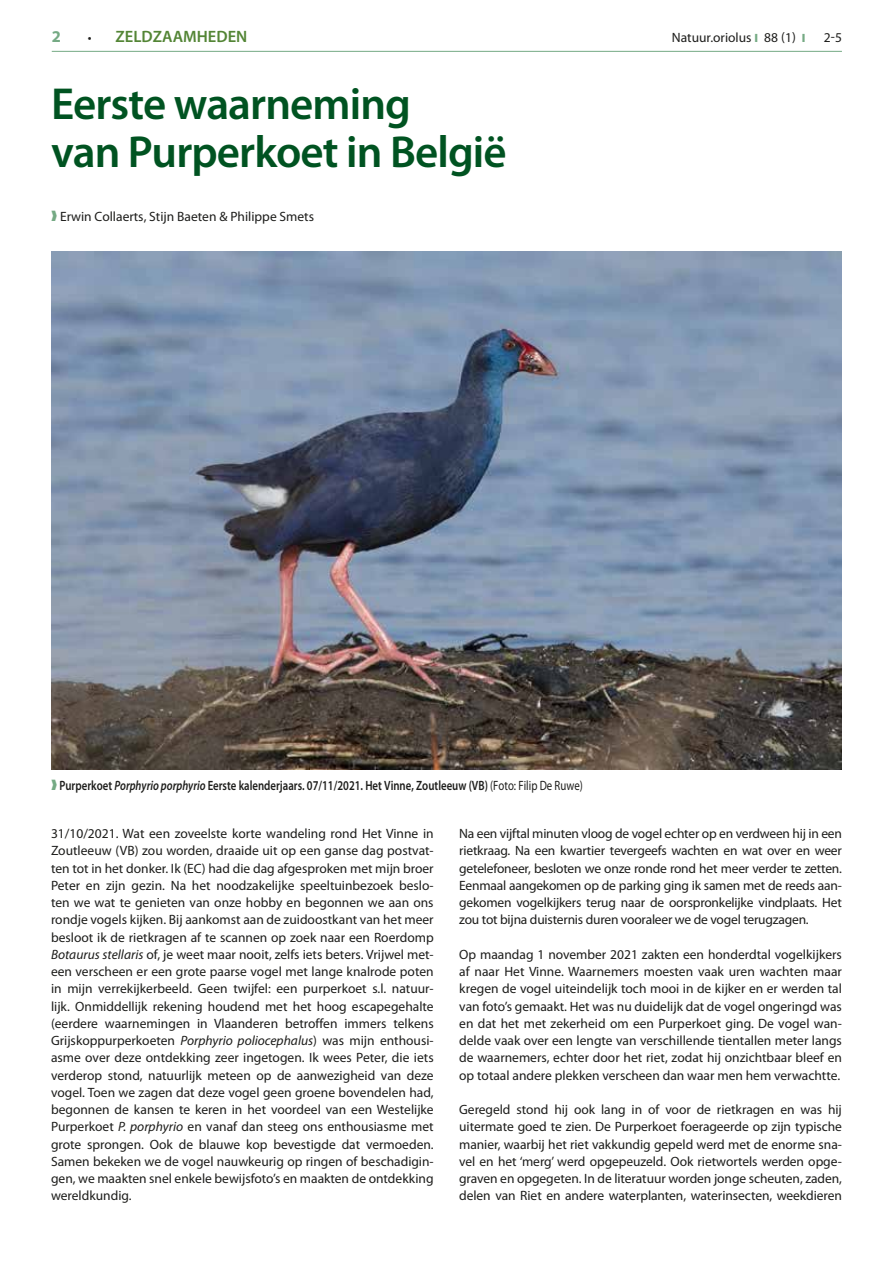
<style>
.page{position:relative;width:893px;height:1263px;background:#fff}
.page>*{position:absolute;margin:0;border:0;box-sizing:border-box;transform-origin:0 0}
.t1{font:600 45px/48px "Myriad Pro";letter-spacing:-.02em;color:#005321}
.t2{font:600 16.5px "Myriad Pro";color:#538535}
.t3{font:700 16.5px "Myriad Pro";color:#75aa84}
.t4{font:13.5px/17.2px "Myriad Pro";color:#1d1d1b;text-align:justify}
.t5{font:600 13.5px "Myriad Pro";color:#1d1d1b;scale:.8 1}
.s1{font-weight:400;font-size:13.5px;color:#1d1d1b}
.s2{font-weight:900;font-size:12px;color:#75aa84}
.s3{color:#fff}
.s4{color:#75aa84}
.s5{font-style:italic}
.s6{font-weight:400}
</style>
<div class="page">
<hr style="left:52px;top:51px;width:790px;height:1px;background:#75aa84">
<img style="left:51px;top:251px;width:791px;height:518px">
<p class="t3" style="left:52px;top:25px;width:11px">2</p>
<p class="t2" style="left:88px;top:27px;width:161px"><span class="s1">•</span> ZELDZAAMHEDEN</p>
<p class="t4" style="left:672px;top:29px;width:173px">Natuur.oriolus <span class="s2">I</span> 88 (1) <span class="s2">I</span> <span class="s3">20-30</span></p>
<p class="t4" style="left:824px;top:29px;width:20px">2-5</p>
<h1 class="t1" style="left:51px;top:80px;width:457px">Eerste waarneming<br>van Purperkoet in België</h1>
<p class="t4" style="left:51px;top:208px;width:265px"><span class="s4">❱</span> Erwin Collaerts, Stijn Baeten &amp; Philippe Smets</p>
<p class="t5" style="left:51px;top:778px;width:666px"><span class="s4">❱</span> Purperkoet <span class="s5">Porphyrio porphyrio</span> Eerste kalenderjaars. 07/11/2021. Het Vinne, Zoutleeuw (VB) <span class="s6">(Foto: Filip De Ruwe)</span></p>
<p class="t4" style="left:51px;top:825px;width:384px">31/10/2021. Wat een zoveelste korte wandeling rond Het Vinne in Zoutleeuw (VB) zou worden, draaide uit op een ganse dag postvat&shy;ten tot in het donker. Ik (EC) had die dag afgesproken met mijn broer Peter en zijn gezin. Na het noodzakelijke speeltuinbezoek beslo&shy;ten we wat te genieten van onze hobby en begonnen we aan ons rondje vogels kijken. Bij aankomst aan de zuidoostkant van het meer besloot ik de rietkragen af te scannen op zoek naar een Roerdomp <span class="s5">Botaurus stellaris</span> of, je weet maar nooit, zelfs iets beters. Vrijwel met&shy;een verscheen er een grote paarse vogel met lange knalrode poten in mijn verrekijkerbeeld. Geen twijfel: een purperkoet s.l. natuur&shy;lijk. Onmiddellijk rekening houdend met het hoog escapegehalte (eerdere waarnemingen in Vlaanderen betroffen immers telkens Grijskoppurperkoeten <span class="s5">Porphyrio poliocephalus</span>) was mijn enthousi&shy;asme over deze ontdekking zeer ingetogen. Ik wees Peter, die iets verderop stond, natuurlijk meteen op de aanwezigheid van deze vogel. Toen we zagen dat deze vogel geen groene bovendelen had, begonnen de kansen te keren in het voordeel van een Westelijke Purperkoet <span class="s5">P. porphyrio</span> en vanaf dan steeg ons enthousiasme met grote sprongen. Ook de blauwe kop bevestigde dat vermoeden.<br>Samen bekeken we de vogel nauwkeurig op ringen of beschadigin&shy;gen, we maakten snel enkele bewijsfoto’s en maakten de ontdekking wereldkundig.</p>
<p class="t4" style="left:459px;top:825px;width:384px">Na een vijftal minuten vloog de vogel echter op en verdween hij in een rietkraag. Na een kwartier tevergeefs wachten en wat over en weer getelefoneer, besloten we onze ronde rond het meer verder te zetten.<br>Eenmaal aangekomen op de parking ging ik samen met de reeds aan&shy;gekomen vogelkijkers terug naar de oorspronkelijke vindplaats. Het zou tot bijna duisternis duren vooraleer we de vogel terugzagen.</p>
<p class="t4" style="left:459px;top:946px;width:384px">Op maandag 1 november 2021 zakten een honderdtal vogelkijkers af naar Het Vinne. Waarnemers moesten vaak uren wachten maar kregen de vogel uiteindelijk toch mooi in de kijker en er werden tal van foto’s gemaakt. Het was nu duidelijk dat de vogel ongeringd was en dat het met zekerheid om een Purperkoet ging. De vogel wan&shy;delde vaak over een lengte van verschillende tientallen meter langs de waarnemers, echter door het riet, zodat hij onzichtbaar bleef en op totaal andere plekken verscheen dan waar men hem verwachtte.</p>
<p class="t4" style="left:459px;top:1101px;width:384px">Geregeld stond hij ook lang in of voor de rietkragen en was hij uitermate goed te zien. De Purperkoet foerageerde op zijn typische manier, waarbij het riet vakkundig gepeld werd met de enorme sna&shy;vel en het ‘merg’ werd opgepeuzeld. Ook rietwortels werden opge&shy;graven en opgegeten. In de literatuur worden jonge scheuten, zaden, delen van Riet en andere waterplanten, waterinsecten, weekdieren</p>
</div>
